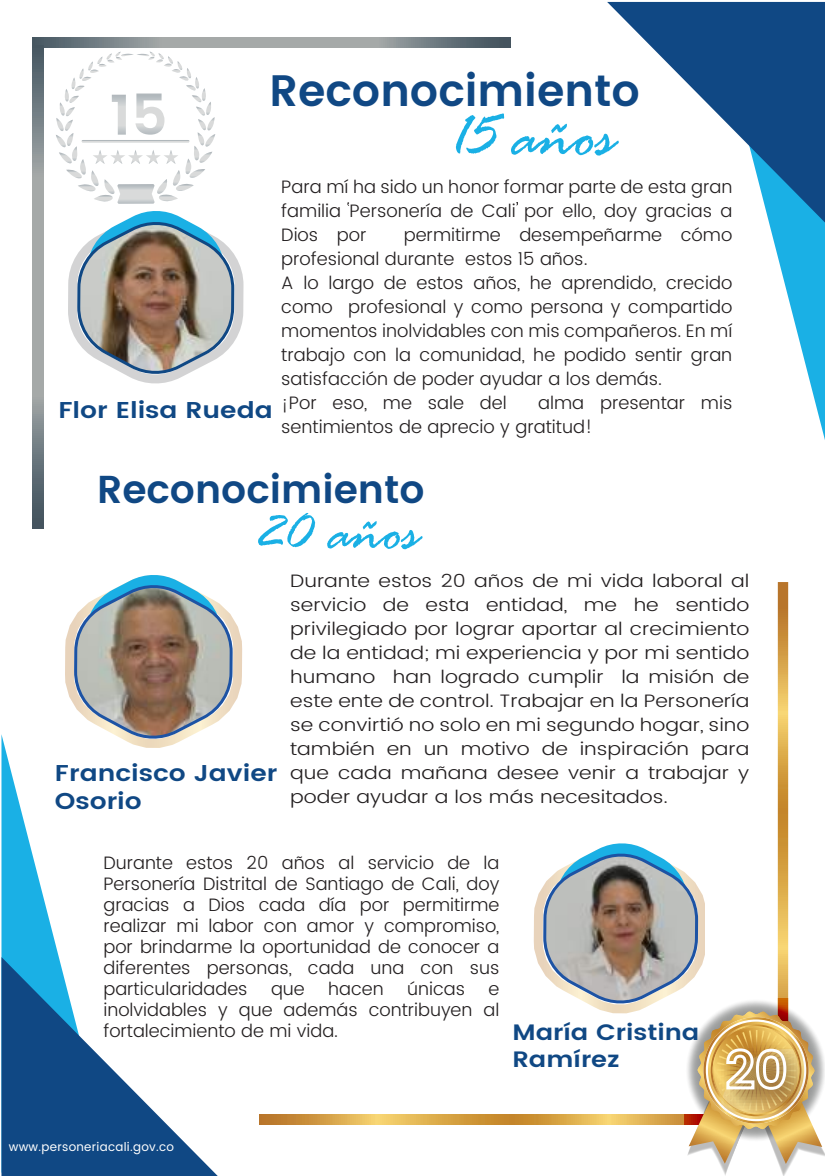
<style>
.page{position:relative;width:825px;height:1176px;background:#fff}
.page>*{position:absolute;margin:0;border:0;box-sizing:border-box;transform-origin:0 0}
.t1{font:italic 66px "Rage";color:#1ab0e5}
.t2{font:italic 58.2px "Rage";color:#1ab0e5}
.t3{font:600 44.1px "Poppins";color:#104884}
.t4{font:600 39px "Poppins";color:#104884}
.t5{font:600 22.8px/27.6px "Poppins";color:#104884;scale:1.15 1}
.t6{font:600 22.2px/26.7px "Poppins";color:#104884;scale:1.15 1}
.t7{font:300 18px/24px "Poppins";color:#231f20;text-align:justify}
.t8{font:300 18px/24px "Poppins";color:#231f20;text-align:justify;scale:1.15 1}
.t9{font:12px "Poppins";letter-spacing:.025em;color:#fff}
</style>
<div class="page">
<svg style="left:260px;top:1114px;width:274px;height:11px;background:#d5a145"></svg>
<svg style="left:778px;top:582px;width:10px;height:259px;background:#d39d43"></svg>
<svg style="left:769px;top:223px;width:56px;height:217px"></svg>
<svg style="left:607px;top:2px;width:218px;height:221px"></svg>
<svg style="left:33px;top:37px;width:477px;height:11px;background:#828b8f"></svg>
<svg style="left:33px;top:45px;width:10px;height:484px;background:#878f92"></svg>
<svg style="left:1px;top:734px;width:58px;height:223px"></svg>
<svg style="left:1px;top:957px;width:217px;height:219px;background:#2b659a"></svg>
<svg style="left:56px;top:84px;width:188px;height:258px"></svg>
<svg style="left:76px;top:957px;width:142px;height:152px"></svg>
<svg style="left:65px;top:620px;width:177px;height:128px"></svg>
<svg style="left:72px;top:37px;width:162px;height:706px"></svg>
<svg style="left:534px;top:841px;width:291px;height:335px"></svg>
<h3 class="t3" style="left:269px;top:58px;width:372px">Reconocimiento</h3>
<h1 class="t1" style="left:449px;top:101px;width:167px">15 años</h1>
<p class="t7" style="left:281px;top:175px;width:453px">Para mí ha sido un honor formar parte de esta gran familia Personería de Cali por ello, doy gracias a Dios por</p>
<p class="t7" style="left:281px;top:223px;width:453px;text-align:left;text-indent:122px">permitirme desempeñarme cómo profesional durante estos 15 años.<br>A lo largo de estos años, he aprendido, crecido como profesional y como persona y compartido momentos inolvidables con mis compañeros. En mí trabajo con la comunidad, he podido sentir gran satisfacción de poder ayudar a los demás.<br>¡Por eso, me sale del</p>
<p class="t7" style="left:281px;top:391px;width:453px;text-indent:257px">alma presentar mis sentimientos de aprecio y gratitud!</p>
<p class="t5" style="left:58px;top:397px;width:188px">Flor Elisa Rueda</p>
<h3 class="t4" style="left:97px;top:460px;width:329px">Reconocimiento</h3>
<h2 class="t2" style="left:256px;top:501px;width:164px">20 años</h2>
<p class="t5" style="left:55px;top:760px;width:195px">Francisco Javier<br>Osorio</p>
<p class="t8" style="left:290px;top:569px;width:401px">Durante estos 20 años de mi vida laboral al servicio de esta entidad, me he sentido privilegiado por lograr aportar al crecimiento de la entidad; mi experiencia y por mi sentido humano han logrado cumplir la misión de este ente de control. Trabajar en la Personería se convirtió no solo en mi segundo hogar, sino también en un motivo de inspiración para que cada mañana desee venir a trabajar y poder ayudar a los más necesitados.</p>
<p class="t7" style="left:103px;top:853px;width:397px;line-height:21px">Durante estos 20 años al servicio de la Personería Distrital de Santiago de Cali, doy gracias a Dios cada día por permitirme realizar mi labor con amor y compromiso, por brindarme la oportunidad de conocer a diferentes personas, cada una con sus particularidades</p>
<p class="t7" style="left:271px;top:978px;width:35px">que</p>
<p class="t7" style="left:328px;top:978px;width:57px">hacen</p>
<p class="t7" style="left:407px;top:978px;width:59px">únicas</p>
<p class="t7" style="left:103px;top:979px;width:397px;line-height:21px;text-indent:385px">e inolvidables y que además contribuyen al fortalecimiento de mi vida.</p>
<p class="t6" style="left:512px;top:1020px;width:164px">María Cristina<br>Ramírez</p>
<p class="t9" style="left:9px;top:1138px;width:167px">www.personeriacali.gov.co</p>
</div>
